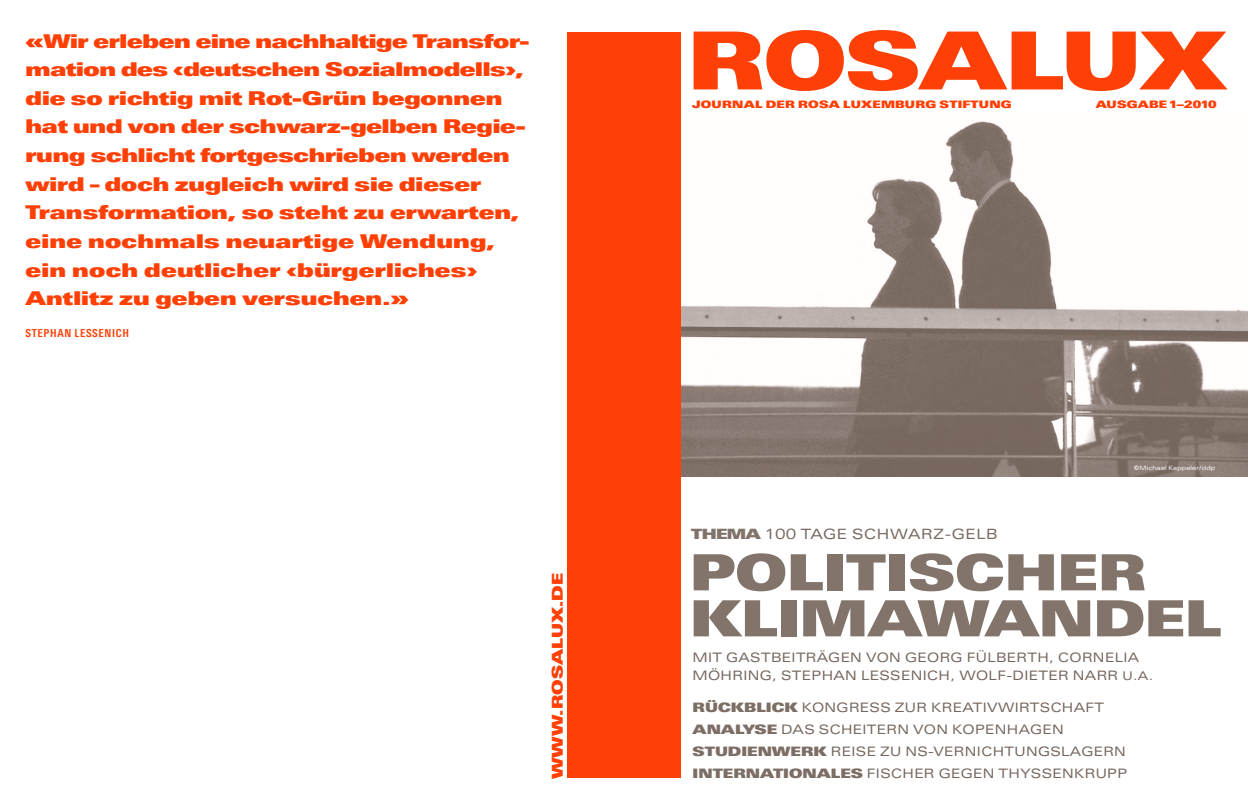
<style>
.page{position:relative;width:1248px;height:808px;background:#fff}
.page>*{position:absolute;margin:0;border:0;box-sizing:border-box;transform-origin:0 0}
.t1{font:80.2px "Linotype Univers Extd X Black";letter-spacing:-.015em;color:#ff4006}
.t2{font:50px/46px "Linotype Univers Extd X Black";color:#82746b}
.t3{font:19px/28.6px "Linotype Univers Extd X Black";color:#ff4006}
.t4{font:15px "Linotype Univers Extd X Black";letter-spacing:.005em;color:#ff4006}
.t5{font:14.2px "Linotype Univers Extd";letter-spacing:.05em;color:#776961}
.t6{font:13px/22px "Linotype Univers Extd";letter-spacing:.03em;color:#76675e}
.t7{font:700 condensed 11px "Linotype Univers";letter-spacing:.06em;color:#ff4006}
.t8{font:10.3px "Linotype Univers Extd X Black";letter-spacing:.02em;color:#ff4006}
.t9{font:6px "Linotype Univers Extd";letter-spacing:.015em;color:#fff}
.s1{font-family:"Linotype Univers Extd X Black";color:#82746b}
.s2{font-size:12px}
.s3{font-family:"Linotype Univers Extd X Black";color:#7d6e65}
</style>
<div class="page">
<img style="left:680px;top:113px;width:567px;height:363px">
<div style="left:624px;top:32px;width:56px;height:746px;background:#ff4006"></div>
<div style="left:567px;top:32px;width:57px;height:746px;background:#ff4006"></div>
<p class="t3" style="left:25px;top:28px;width:505px">«Wir erleben eine nachhaltige Transfor&shy;mation des ‹deutschen Sozialmodells›, die so richtig mit Rot-Grün begonnen hat und von der schwarz-gelben Regie&shy;rung schlicht fortgeschrieben werden wird – doch zugleich wird sie dieser Transformation, so steht zu erwarten, eine nochmals neuartige Wendung, ein noch deutlicher ‹bürgerliches› Antlitz zu geben versuchen.»</p>
<p class="t7" style="left:25px;top:329px;width:105px">STEPHAN LESSENICH</p>
<p class="t4" style="left:552px;top:779px;width:208px;rotate:-90deg">WWW.ROSALUX.DE</p>
<h1 class="t1" style="left:687px;top:32px;width:540px">ROSALUX</h1>
<p class="t8" style="left:692px;top:100px;width:321px">JOURNAL DER ROSA LUXEMBURG STIFTUNG</p>
<p class="t8" style="left:1095px;top:100px;width:123px">AUSGABE 1–2010</p>
<p class="t5" style="left:691px;top:529px;width:308px"><span class="s1">THEMA</span> 100 TAGE SCHWARZ-GELB</p>
<p class="t9" style="left:1133px;top:466px;width:83px">©Michael Kappeler/ddp</p>
<h2 class="t2" style="left:690px;top:554px;width:533px">POLITISCHER<br>KLIMAWANDEL</h2>
<p class="t6" style="left:692px;top:650px;width:462px;line-height:17.5px">MIT GASTBEITRÄGEN VON GEORG FÜLBERTH, CORNELIA<br>MÖHRING, STEPHAN LESSENICH, WOLF-DIETER NARR <span class="s2">U.A.</span></p>
<p class="t6" style="left:692px;top:698px;width:436px"><span class="s3">RÜCKBLICK</span> KONGRESS ZUR KREATIVWIRTSCHAFT <span class="s3">ANALYSE</span> DAS SCHEITERN VON KOPENHAGEN <span class="s3">STUDIENWERK</span> REISE ZU NS-VERNICHTUNGSLAGERN <span class="s3">INTERNATIONALES</span> FISCHER GEGEN THYSSENKRUPP</p>
</div>
